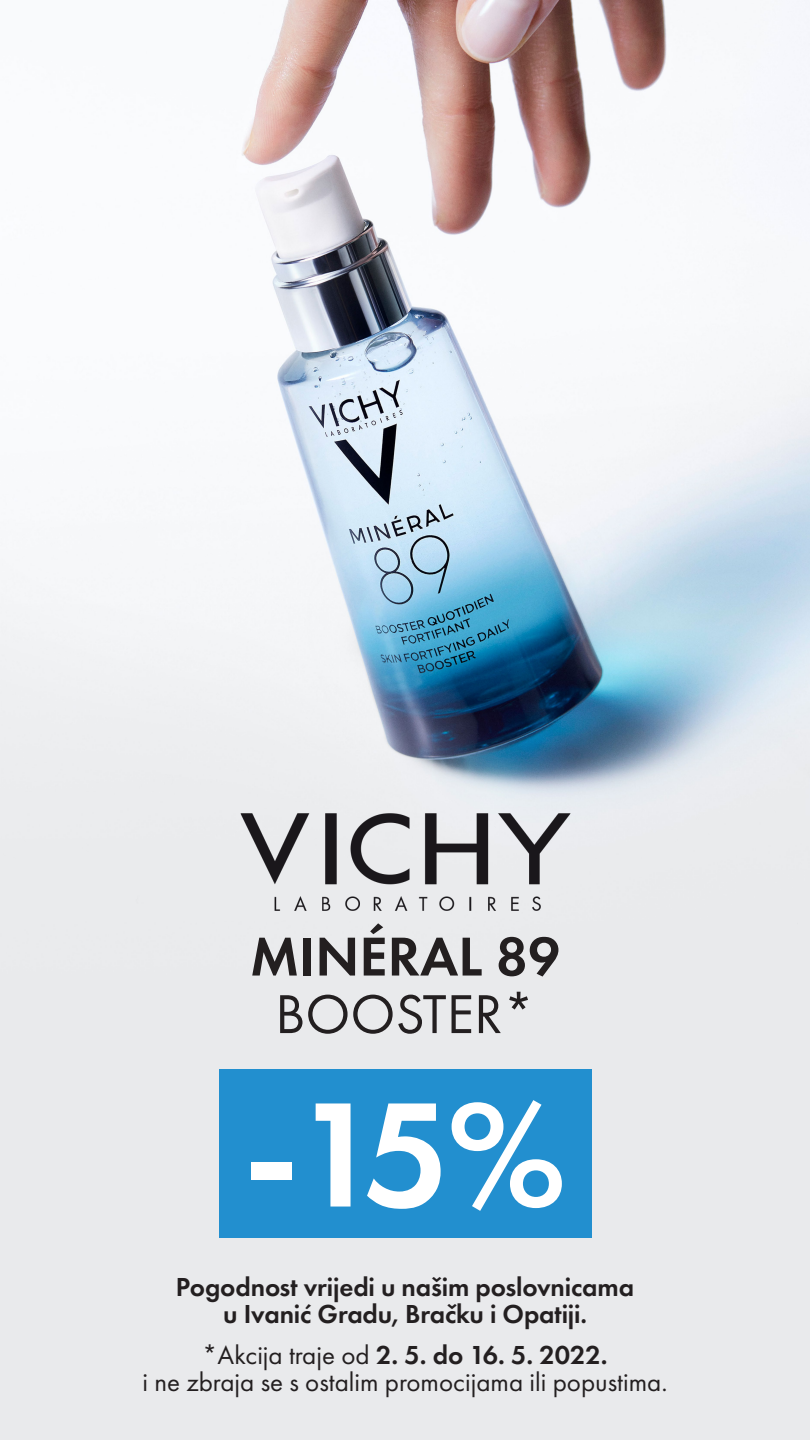
<style>
.page{position:relative;width:810px;height:1440px;background:#fff}
.page>*{position:absolute;margin:0;border:0;box-sizing:border-box;transform-origin:0 0}
.t1{font:600 154.5px "Futura PT";color:#fff}
.t2{font:600 56.78px "Futura PT";color:#231f20}
.t3{font:56.78px "Futura PT";color:#231f20}
.t4{font:27px/27px "Futura PT";color:#231f20;text-align:center}
.t5{font:600 27px/27px "Futura PT";letter-spacing:-.005em;color:#231f20;text-align:center}
.s1{font-family:"Myriad Pro";font-stretch:semi-condensed}
.s2{font-weight:600}
</style>
<div class="page">
<img style="left:0;top:0;width:810px;height:1440px">
<img style="left:233px;top:796px;width:344px;height:136px">
<div style="left:219px;top:1070px;width:372px;height:168px;background:#228fcf"></div>
<h2 class="t2" style="left:250px;top:921px;width:312px">MINÉRAL 89</h2>
<h2 class="t3" style="left:275px;top:981px;width:261px">BOOSTER*</h2>
<h1 class="t1" style="left:243px;top:1058px;width:325px">-15%</h1>
<p class="t5" style="left:176px;top:1273px;width:460px">Pogodnost vrijedi u našim poslovnicama u Ivanić Gradu, Bračku i Opatiji<span class="s1">.</span></p>
<p class="t4" style="left:142px;top:1341px;width:527px">*Akcija traje od <span class="s2">2. 5. do 16. 5. 2022.<br></span>i ne zbraja se s ostalim promocijama ili popustima.</p>
</div>
